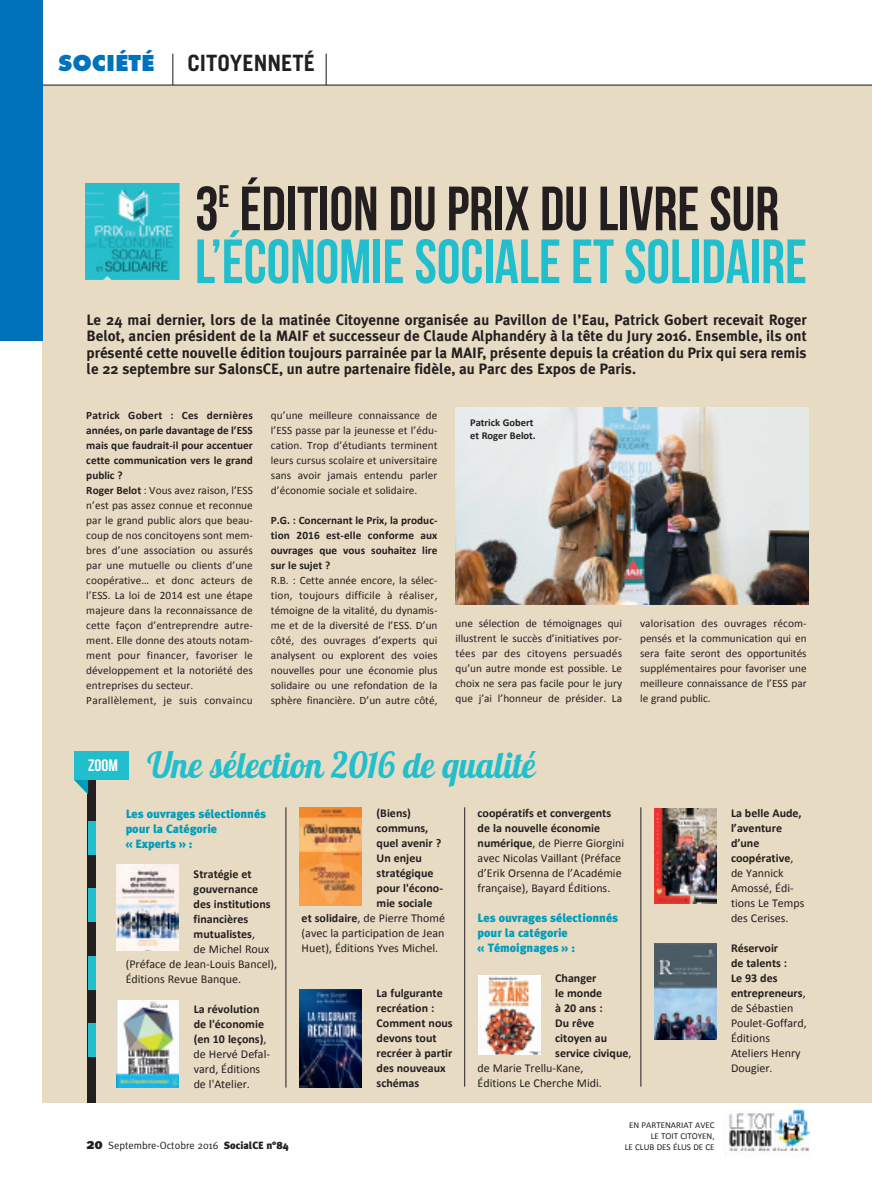
<style>
.page{position:relative;width:872px;height:1191px;background:#fff}
.page>*{position:absolute;margin:0;border:0;box-sizing:border-box;transform-origin:0 0}
.t1{font:62.25px/52.8px "Bebas Neue";color:#21bece;scale:.95 1}
.t2{font:36px "Lobster 1.4";color:#21bece;scale:.95 1}
.t3{font:800 24px "Futura T";color:#0072bc}
.t4{font:700 22.5px "Trade Gothic";color:#231f20}
.t5{font:16.5px "Bebas Neue";color:#fff;scale:1.07 1}
.t6{font:700 15px/16.5px "Meta Plus";color:#231f20;text-align:justify}
.t7{font:12px/15px "Calibri";color:#231f20}
.t8{font:700 12px/15px "Calibri";color:#231f20}
.t9{font:900 12px/15px "Meta Plus";color:#009dbb}
.t10{font:11.25px/15px "Calibri";letter-spacing:.005em;color:#231f20;text-align:justify}
.t11{font:700 11.25px/15px "Calibri";color:#231f20;text-align:justify}
.t12{font:10.5px "Meta Plus Normal";color:#231f20}
.t13{font:700 10.5px/12.6px "Calibri";color:#231f20}
.t14{font:9px/11.2px "Calibri";color:#231f20;text-align:right}
.s1{color:#231f20}
.s2{font-weight:700}
.s3{font-weight:400}
.s4{font-family:"Meta Plus";font-weight:900;font-size:15px}
.s5{font-family:"Meta Plus";font-weight:900}
</style>
<div class="page">
<div style="left:43px;top:85px;width:829px;height:1018px;background:#e8dbc3"></div>
<div style="left:0;top:0;width:43px;height:340px;background:#0072bc"></div>
<hr style="left:326px;top:54px;width:1px;height:31px;background:#231f20">
<hr style="left:172px;top:54px;width:1px;height:31px;background:#231f20">
<hr style="left:43px;top:85px;width:829px;height:1px;background:#231f20">
<img style="left:729px;top:1109px;width:82px;height:43px">
<div style="left:88px;top:762px;width:8px;height:341px;background:#231f20"></div>
<div style="left:88px;top:821px;width:8px;height:33px;background:#21bece"></div>
<div style="left:88px;top:888px;width:8px;height:33px;background:#21bece"></div>
<div style="left:88px;top:956px;width:8px;height:33px;background:#21bece"></div>
<div style="left:88px;top:1023px;width:8px;height:33px;background:#21bece"></div>
<svg style="left:74px;top:780px;width:14px;height:14px"></svg>
<div style="left:74px;top:751px;width:54px;height:28px;background:#21bece"></div>
<img style="left:117px;top:864px;width:62px;height:86px">
<img style="left:300px;top:807px;width:61px;height:98px">
<img style="left:478px;top:975px;width:62px;height:79px">
<img style="left:654px;top:808px;width:62px;height:95px">
<img style="left:654px;top:944px;width:62px;height:95px">
<img style="left:300px;top:989px;width:61px;height:98px">
<img style="left:117px;top:1000px;width:62px;height:87px">
<hr style="left:285px;top:807px;width:1px;height:280px;background:#231f20">
<hr style="left:464px;top:807px;width:1px;height:279px;background:#231f20">
<hr style="left:640px;top:807px;width:1px;height:279px;background:#231f20">
<img style="left:85px;top:184px;width:95px;height:96px">
<img style="left:455px;top:407px;width:353px;height:197px">
<h3 class="t3" style="left:58px;top:49px;width:98px">SOCIÉTÉ</h3>
<h3 class="t4" style="left:187px;top:55px;width:129px">CITOYENNETÉ</h3>
<h1 class="t1" style="left:195px;top:182px;width:645px"><span class="s1">3</span><sup>E</sup> <span class="s1">ÉDITION DU PRIX DU LIVRE SUR<br></span>L’ÉCONOMIE SOCIALE ET SOLIDAIRE</h1>
<p class="t6" style="left:87px;top:311px;width:721px">Le 24 mai dernier, lors de la matinée Citoyenne organisée au Pavillon de l’Eau, Patrick Gobert recevait Roger Belot, ancien président de la MAIF et successeur de Claude Alphandéry à la tête du Jury 2016. Ensemble, ils ont présenté cette nouvelle édition toujours parrainée par la MAIF, présente depuis la création du Prix qui sera remis le 22 septembre sur SalonsCE, un autre partenaire fidèle, au Parc des Expos de Paris.</p>
<p class="t10" style="left:86px;top:407px;width:168px;text-align:left"><span class="s2">Patrick Gobert : Ces dernières années, on parle davantage de l’ESS mais que faudrait-il pour accentuer cette communication vers le grand public ?<br>Roger Belot</span> : Vous avez raison, l’ESS n’est pas assez connue et reconnue par le grand public alors que beau&shy;coup de nos concitoyens sont mem&shy;bres d’une association ou assurés par une mutuelle ou clients d’une coopérative… et donc acteurs de l’ESS. La loi de 2014 est une étape majeure dans la reconnaissance de cette façon d’entreprendre autre&shy;ment. Elle donne des atouts notam&shy;ment pour financer, favoriser le développement et la notoriété des entreprises du secteur.<br>Parallèlement, je suis convaincu</p>
<p class="t10" style="left:271px;top:407px;width:168px">qu’une meilleure connaissance de l’ESS passe par la jeunesse et l’édu&shy;cation. Trop d’étudiants terminent leurs cursus scolaire et universitaire sans avoir jamais entendu parler d’économie sociale et solidaire.</p>
<p class="t11" style="left:271px;top:512px;width:168px">P.G. : Concernant le Prix, la produc&shy;tion 2016 est-elle conforme aux ouvrages que vous souhaitez lire sur le sujet ?</p>
<p class="t10" style="left:271px;top:572px;width:168px">R.B. : Cette année encore, la sélec&shy;tion, toujours difficile à réaliser, témoigne de la vitalité, du dynamis&shy;me et de la diversité de l’ESS. D’un côté, des ouvrages d’experts qui analysent ou explorent des voies nouvelles pour une économie plus solidaire ou une refondation de la sphère financière. D’un autre côté,</p>
<p class="t13" style="left:470px;top:416px;width:67px">Patrick Gobert et Roger Belot.</p>
<p class="t10" style="left:455px;top:616px;width:168px">une sélection de témoignages qui illustrent le succès d’initiatives por&shy;tées par des citoyens persuadés qu’un autre monde est possible. Le choix ne sera pas facile pour le jury que j’ai l’honneur de présider. La</p>
<p class="t10" style="left:640px;top:616px;width:168px">valorisation des ouvrages récom&shy;pensés et la communication qui en sera faite seront des opportunités supplémentaires pour favoriser une meilleure connaissance de l’ESS par le grand public.</p>
<h3 class="t5" style="left:88px;top:755px;width:30px">ZOOM</h3>
<h2 class="t2" style="left:147px;top:742px;width:410px">Une sélection 2016 de qualité</h2>
<p class="t9" style="left:126px;top:806px;width:142px">Les ouvrages sélectionnés pour la Catégorie<br>« Experts » :</p>
<p class="t8" style="left:194px;top:866px;width:60px">Stratégie et</p>
<p class="t8" style="left:194px;top:881px;width:66px">gouvernance</p>
<p class="t8" style="left:194px;top:896px;width:78px">des institutions</p>
<p class="t8" style="left:194px;top:911px;width:56px">financières</p>
<p class="t8" style="left:194px;top:926px;width:63px">mutualistes<span class="s3">,</span></p>
<p class="t7" style="left:194px;top:941px;width:77px">de Michel Roux</p>
<p class="t7" style="left:126px;top:956px;width:153px">(Préface de Jean-Louis Bancel),</p>
<p class="t7" style="left:126px;top:971px;width:117px">Éditions Revue Banque.</p>
<p class="t7" style="left:194px;top:1001px;width:78px"><span class="s2">la révolution de l'économie (en 10 leçons)</span>, de Hervé Defal&shy;vard, Éditions de l'Atelier.</p>
<p class="t8" style="left:376px;top:805px;width:36px">(Biens)</p>
<p class="t8" style="left:376px;top:820px;width:53px">communs,</p>
<p class="t8" style="left:376px;top:835px;width:66px">quel avenir ?</p>
<p class="t8" style="left:376px;top:850px;width:47px">un enjeu</p>
<p class="t8" style="left:376px;top:865px;width:58px">stratégique</p>
<p class="t8" style="left:376px;top:880px;width:68px">pour l'écono-</p>
<p class="t8" style="left:376px;top:895px;width:57px">mie sociale</p>
<p class="t7" style="left:302px;top:910px;width:145px"><span class="s2">et solidaire</span>, de Pierre Thomé</p>
<p class="t7" style="left:302px;top:925px;width:144px">(avec la participation de Jean</p>
<p class="t7" style="left:302px;top:940px;width:138px">Huet), Éditions Yves Michel.</p>
<p class="t8" style="left:376px;top:985px;width:78px">la fulgurante recréation :<br>Comment nous devons tout recréer à partir des nouveaux schémas</p>
<p class="t7" style="left:477px;top:805px;width:148px"><span class="s2">coopératifs et convergents de la nouvelle économie numérique</span>, de Pierre Giorgini avec Nicolas Vaillant (Préface d’Erik Orsenna de l’Académie française), Bayard Éditions.</p>
<p class="t9" style="left:477px;top:910px;width:142px">Les ouvrages sélectionnés pour la catégorie<br>« Témoignages » :</p>
<p class="t8" style="left:555px;top:970px;width:43px">Changer</p>
<p class="t8" style="left:555px;top:985px;width:49px">le monde</p>
<p class="t8" style="left:555px;top:1000px;width:49px">à 20 ans :</p>
<p class="t8" style="left:555px;top:1015px;width:41px">Du rêve</p>
<p class="t8" style="left:555px;top:1030px;width:54px">citoyen au</p>
<p class="t8" style="left:555px;top:1045px;width:78px">service civique<span class="s3">,</span></p>
<p class="t7" style="left:477px;top:1060px;width:107px">de Marie Trellu-Kane,</p>
<p class="t7" style="left:477px;top:1075px;width:126px">Éditions Le Cherche Midi.</p>
<p class="t12" style="left:87px;top:1139px;width:204px"><span class="s4">20</span> Septembre-Octobre 2016 <span class="s5">SocialCE n°84</span></p>
<p class="t14" style="left:625px;top:1119px;width:91px">EN PARTENARIAT AVEC<br>LE TOIT CITOYEN,<br>LE CLUB DES ÉLUS DE CE</p>
<p class="t7" style="left:731px;top:805px;width:75px"><span class="s2">la belle aude, l’aventure d’une coopérative</span>, de Yannick<br>Amossé, Édi&shy;tions Le Temps des Cerises.</p>
<p class="t7" style="left:731px;top:940px;width:77px"><span class="s2">Réservoir<br>de talents :<br>le 93 des entrepreneurs</span>, de Sébastien<br>Poulet-Goffard,<br>Éditions<br>Ateliers Henry<br>Dougier.</p>
</div>
